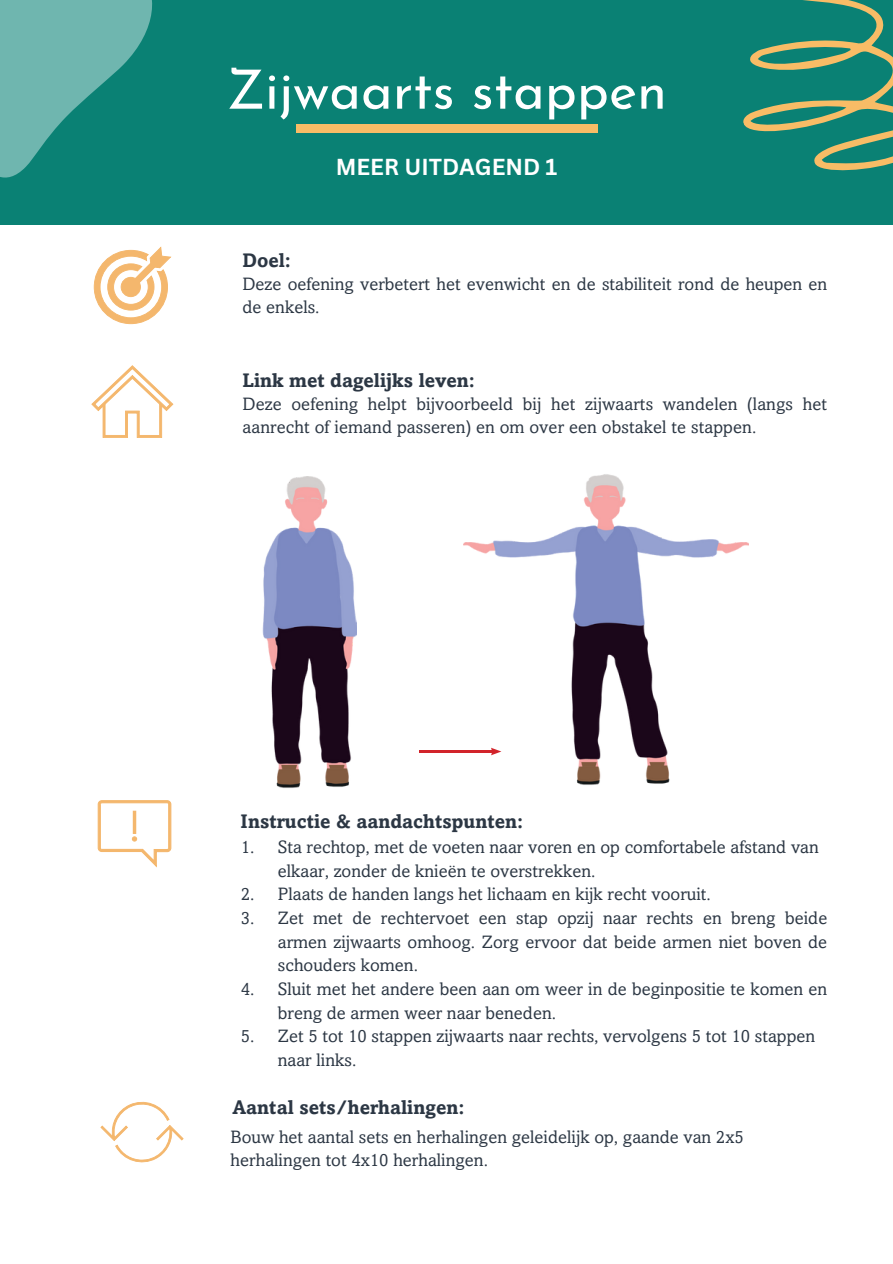
<style>
.page{position:relative;width:893px;height:1264px;background:#fff}
.page>*{position:absolute;margin:0;border:0;box-sizing:border-box;transform-origin:0 0}
.t1{font:54px "Josefin Sans";color:#fff}
.t2{font:700 22.5px "Canva Sans";color:#fff}
.t3{font:700 19.5px "Amasis MTW1 G";color:#2c3744}
.t4{font:18px/23.7px "Amasis MTW1 G";color:#2c3744}
</style>
<div class="page">
<hr style="left:419px;top:750px;width:74px;height:2px;background:#d2232a">
<img style="left:464px;top:474px;width:284px;height:311px">
<img style="left:262px;top:476px;width:94px;height:312px">
<svg style="left:91px;top:365px;width:82px;height:73px"></svg>
<svg style="left:100px;top:1101px;width:84px;height:62px"></svg>
<svg style="left:94px;top:246px;width:77px;height:78px"></svg>
<svg style="left:98px;top:800px;width:73px;height:67px"></svg>
<div style="left:0;top:0;width:892px;height:224px;background:#0a8174"></div>
<div style="left:296px;top:124px;width:301px;height:8px;background:#f8bc66"></div>
<svg style="left:743px;top:0;width:149px;height:171px"></svg>
<svg style="left:0;top:0;width:153px;height:178px"></svg>
<h1 class="t1" style="left:226px;top:68px;width:442px">Zijwaarts stappen</h1>
<p class="t3" style="left:242px;top:253px;width:50px">Doel:</p>
<p class="t2" style="left:336px;top:151px;width:223px">MEER UITDAGEND 1</p>
<p class="t4" style="left:242px;top:274px;width:586px">Deze oefening verbetert het evenwicht en de stabiliteit rond de heupen en de enkels.</p>
<p class="t3" style="left:242px;top:373px;width:234px">Link met dagelijks leven:</p>
<p class="t4" style="left:242px;top:393px;width:586px">Deze oefening helpt bijvoorbeeld bij het zijwaarts wandelen (langs het aanrecht of iemand passeren) en om over een obstakel te stappen.</p>
<p class="t3" style="left:241px;top:813px;width:284px">Instructie &amp; aandachtspunten:</p>
<p class="t4" style="left:241px;top:837px;width:15px">1.</p>
<p class="t4" style="left:241px;top:884px;width:15px">2.<br>3.</p>
<p class="t4" style="left:241px;top:979px;width:15px">4.</p>
<p class="t4" style="left:241px;top:1026px;width:15px">5.</p>
<p class="t4" style="left:278px;top:837px;width:551px">Sta rechtop, met de voeten naar voren en op comfortabele afstand van elkaar, zonder de knieën te overstrekken.<br>Plaats de handen langs het lichaam en kijk recht vooruit.<br>Zet met de rechtervoet een stap opzij naar rechts en breng beide armen zijwaarts omhoog. Zorg ervoor dat beide armen niet boven de schouders komen.<br>Sluit met het andere been aan om weer in de beginpositie te komen en breng de armen weer naar beneden.<br>Zet 5 tot 10 stappen zijwaarts naar rechts, vervolgens 5 tot 10 stappen naar links.</p>
<p class="t3" style="left:232px;top:1099px;width:234px">Aantal sets/herhalingen:</p>
<p class="t4" style="left:230px;top:1126px;width:514px">Bouw het aantal sets en herhalingen geleidelijk op, gaande van 2x5 herhalingen tot 4x10 herhalingen.</p>
</div>
